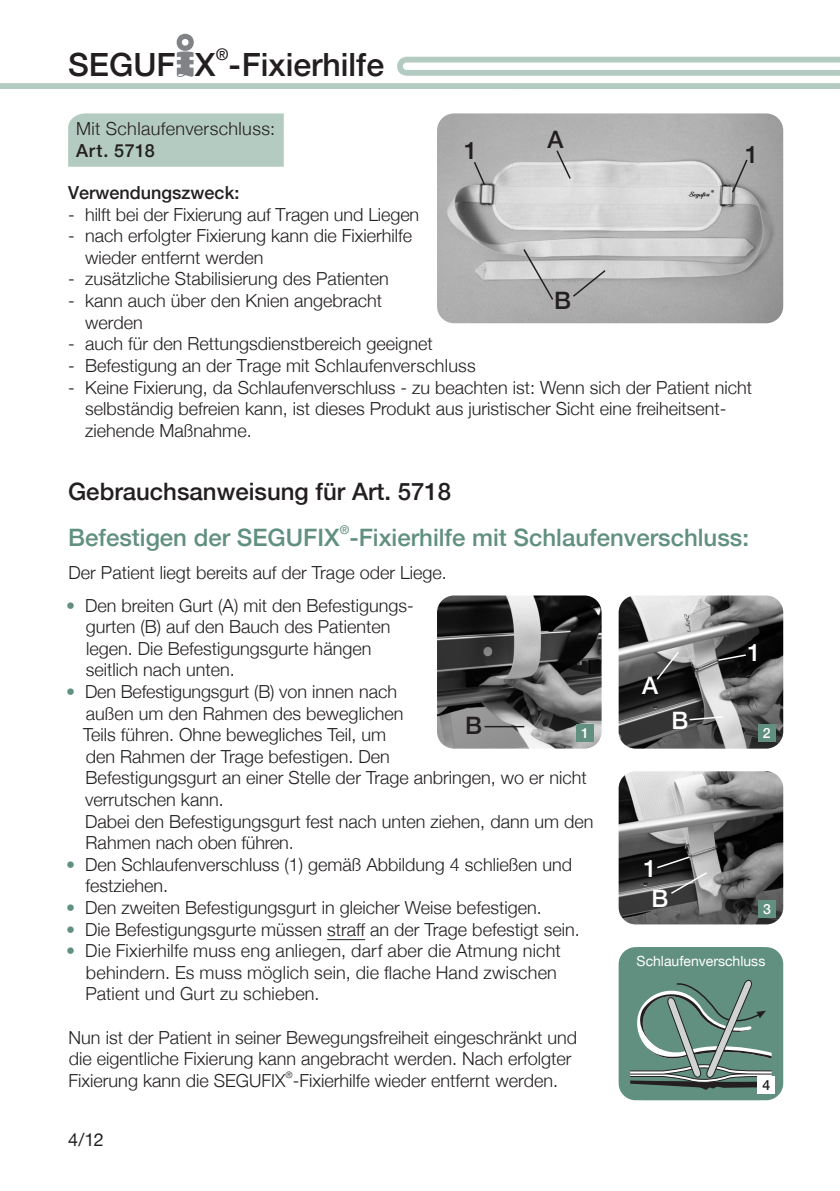
<style>
.page{position:relative;width:840px;height:1191px;background:#fff}
.page>*{position:absolute;margin:0;border:0;box-sizing:border-box;transform-origin:0 0}
.t1{font:500 32px "Helvetica Neue";color:#231f20}
.t2{font:500 24px "Helvetica Neue";color:#619080}
.t3{font:500 24px "Helvetica Neue";color:#231f20}
.t4{font:500 24px "Helvetica Neue";color:#fff}
.t5{font:300 18px/21.6px "Helvetica Neue";color:#231f20}
.t6{font:300 18px/21.6px "Helvetica Neue";letter-spacing:.02em;color:#231f20}
.t7{font:500 18px "Helvetica Neue";color:#231f20}
.t8{font:18px "Helvetica Neue";color:#231f20}
.t9{font:500 16px "Helvetica Neue";color:#231f20}
.t10{font:14px "Helvetica Neue";color:#fff}
.t11{font:500 14px "Helvetica Neue";color:#fff}
.t12{font:500 14px "Helvetica Neue";color:#231f20}
.t13{font:500 12px "Helvetica Neue";color:#619080}
.t14{font:300 9px "Helvetica Neue";color:#231f20}
.s1{font-family:"Helvetica Segufix";font-weight:400;font-size:56px;color:#808285}
.s2{font-weight:500}
.s3{color:#619080}
</style>
<div class="page">
<svg style="left:0;top:57px;width:839px;height:32px"></svg>
<div style="left:68px;top:113px;width:215px;height:54px;background:#b4cbc2"></div>
<hr style="left:327px;top:939px;width:38px;height:1px;background:#231f20">
<img style="left:437px;top:595px;width:164px;height:153px">
<div style="left:576px;top:724px;width:17px;height:17px;background:#619080"></div>
<hr style="left:484px;top:726px;width:40px;height:1px;background:#231f20">
<img style="left:618px;top:595px;width:164px;height:153px">
<div style="left:757px;top:724px;width:17px;height:17px;background:#619080"></div>
<svg style="left:654px;top:650px;width:26px;height:31px"></svg>
<svg style="left:687px;top:715px;width:37px;height:6px"></svg>
<svg style="left:716px;top:653px;width:31px;height:9px"></svg>
<img style="left:618px;top:771px;width:164px;height:153px">
<div style="left:757px;top:900px;width:17px;height:17px;background:#619080"></div>
<svg style="left:655px;top:855px;width:53px;height:40px;background:#606060"></svg>
<img style="left:437px;top:113px;width:345px;height:210px">
<svg style="left:730px;top:158px;width:18px;height:36px"></svg>
<svg style="left:472px;top:160px;width:14px;height:26px"></svg>
<svg style="left:554px;top:149px;width:18px;height:31px"></svg>
<svg style="left:571px;top:268px;width:35px;height:30px"></svg>
<svg style="left:521px;top:247px;width:33px;height:54px;background:#b9b9b9"></svg>
<div style="left:618px;top:947px;width:164px;height:153px;background:#619080;border-radius:17px"></div>
<svg style="left:630px;top:947px;width:141px;height:153px"></svg>
<div style="left:757px;top:1076px;width:17px;height:17px;background:#fff"></div>
<p class="t1" style="left:68px;top:38px;width:317px">SEGUF<span class="s1">⁄</span>X -Fixierhilfe</p>
<p class="t9" style="left:215px;top:41px;width:14px">®</p>
<p class="t6" style="left:76px;top:117px;width:200px">Mit Schlaufenverschluss:<br><span class="s2">Art. 5718</span></p>
<p class="t7" style="left:68px;top:178px;width:173px">Verwendungszweck:</p>
<p class="t5" style="left:68px;top:202px;width:352px">- hilft bei der Fixierung auf Tragen und Liegen</p>
<p class="t5" style="left:85px;top:224px;width:328px;text-indent:-17px">- nach erfolgter Fixierung kann die Fixierhilfe wieder entfernt werden</p>
<p class="t5" style="left:68px;top:267px;width:322px">- zusätzliche Stabilisierung des Patienten</p>
<p class="t5" style="left:85px;top:289px;width:298px;text-indent:-17px">- kann auch über den Knien angebracht werden</p>
<p class="t5" style="left:68px;top:332px;width:366px">- auch für den Rettungsdienstbereich geeignet</p>
<p class="t5" style="left:68px;top:354px;width:409px">- Befestigung an der Trage mit Schlaufenverschluss</p>
<p class="t5" style="left:85px;top:375px;width:668px;text-indent:-17px">- Keine Fixierung, da Schlaufenverschluss - zu beachten ist: Wenn sich der Patient nicht selbständig befreien kann, ist dieses Produkt aus juristischer Sicht eine freiheitsent&shy;ziehende Maßnahme.</p>
<p class="t3" style="left:547px;top:120px;width:18px">A</p>
<p class="t3" style="left:464px;top:131px;width:15px">1</p>
<p class="t3" style="left:744px;top:135px;width:15px">1</p>
<p class="t3" style="left:553px;top:281px;width:18px">B</p>
<p class="t3" style="left:68px;top:472px;width:384px">Gebrauchsanweisung für Art. 5718</p>
<p class="t2" style="left:68px;top:518px;width:682px">Befestigen der SEGUFIX -Fixierhilfe mit Schlaufenverschluss:</p>
<p class="t13" style="left:339px;top:520px;width:11px">®</p>
<p class="t5" style="left:69px;top:560px;width:379px">Der Patient liegt bereits auf der Trage oder Liege.</p>
<p class="t5" style="left:86px;top:593px;width:329px;text-indent:-19px"><span class="s3">•</span> Den breiten Gurt (A) mit den Befestigungs&shy;gurten (B) auf den Bauch des Patienten legen. Die Befestigungsgurte hängen seitlich nach unten.</p>
<p class="t5" style="left:83px;top:679px;width:505px;text-indent:-17px"><span class="s3">•</span> Den Befestigungsgurt (B) von innen nach<br>außen um den Rahmen des beweglichen<br>Teils führen. Ohne bewegliches Teil, um<br>den Rahmen der Trage befestigen. Den<br>Befestigungsgurt an einer Stelle der Trage anbringen, wo er nicht verrutschen kann.</p>
<p class="t5" style="left:85px;top:809px;width:509px">Dabei den Befestigungsgurt fest nach unten ziehen, dann um den<br>Rahmen nach oben führen.</p>
<p class="t5" style="left:85px;top:852px;width:487px;text-indent:-19px"><span class="s3">•</span> Den Schlaufenverschluss (1) gemäß Abbildung 4 schließen und festziehen.</p>
<p class="t5" style="left:66px;top:895px;width:477px"><span class="s3">•</span> Den zweiten Befestigungsgurt in gleicher Weise befestigen.</p>
<p class="t5" style="left:66px;top:917px;width:514px"><span class="s3">•</span> Die Befestigungsgurte müssen straff an der Trage befestigt sein.</p>
<p class="t5" style="left:86px;top:939px;width:476px;text-indent:-19px"><span class="s3">•</span> Die Fixierhilfe muss eng anliegen, darf aber die Atmung nicht behindern. Es muss möglich sein, die flache Hand zwischen<br>Patient und Gurt zu schieben.</p>
<p class="t5" style="left:69px;top:1025px;width:510px">Nun ist der Patient in seiner Bewegungsfreiheit eingeschränkt und die eigentliche Fixierung kann angebracht werden. Nach erfolgter<br>Fixierung kann die SEGUFIX -Fixierhilfe wieder entfernt werden.</p>
<p class="t4" style="left:746px;top:633px;width:15px">1</p>
<p class="t4" style="left:642px;top:666px;width:18px">A</p>
<p class="t4" style="left:671px;top:701px;width:18px">B</p>
<p class="t3" style="left:465px;top:706px;width:18px">B</p>
<p class="t11" style="left:581px;top:721px;width:9px">1</p>
<p class="t11" style="left:762px;top:721px;width:9px">2</p>
<p class="t4" style="left:643px;top:849px;width:15px">1</p>
<p class="t4" style="left:651px;top:879px;width:18px">B</p>
<p class="t11" style="left:762px;top:897px;width:9px">3</p>
<p class="t10" style="left:636px;top:950px;width:130px">Schlaufenverschluss</p>
<p class="t14" style="left:285px;top:1067px;width:9px">®</p>
<p class="t12" style="left:762px;top:1073px;width:9px">4</p>
<p class="t8" style="left:68px;top:1126px;width:37px">4/12</p>
</div>
